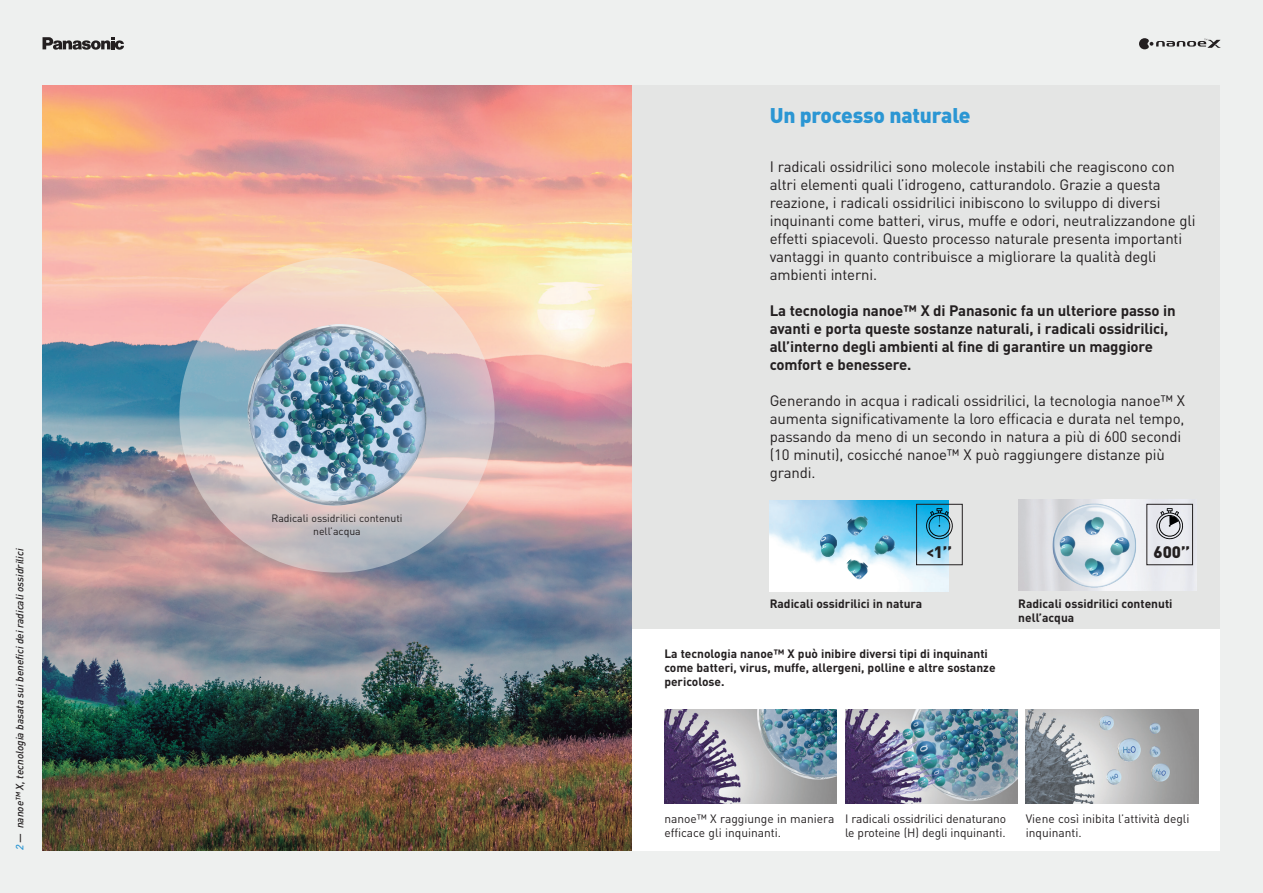
<style>
.page{position:relative;width:1263px;height:893px;background:#eef0ef}
.page>*{position:absolute;margin:0;border:0;box-sizing:border-box;transform-origin:0 0}
.t1{font:900 21px "DIN";letter-spacing:-.01em;color:#2b96d3}
.t2{font:900 16.5px "DIN";color:#231f20}
.t3{font:15px/18px "DIN";letter-spacing:-.01em;color:#231f20}
.t4{font:700 15px/18px "DIN";letter-spacing:-.01em;color:#231f20}
.t5{font:700 12px/14.4px "DIN";color:#231f20}
.t6{font:12px/14.4px "DIN";color:#231f20}
.t7{font:italic 500 10.5px "DIN";color:#231f20}
.t8{font:10.5px/12.6px "DIN";color:#231f20;text-align:center}
.s1{color:#2b96d3}
.s2{font-family:"DIN Cond"}
</style>
<div class="page">
<svg style="left:43px;top:37px;width:81px;height:13px"></svg>
<svg style="left:1139px;top:38px;width:81px;height:11px"></svg>
<div style="left:631px;top:85px;width:589px;height:765px;background:#e4e5e4"></div>
<div style="left:631px;top:629px;width:589px;height:221px;background:#fff"></div>
<img style="left:43px;top:85px;width:588px;height:765px">
<img style="left:664px;top:709px;width:173px;height:95px">
<img style="left:845px;top:709px;width:172px;height:95px">
<img style="left:1026px;top:709px;width:172px;height:95px">
<svg style="left:179px;top:257px;width:316px;height:316px;background:#cec5c5"></svg>
<img style="left:247px;top:324px;width:179px;height:183px">
<img style="left:770px;top:500px;width:178px;height:92px">
<div style="left:916px;top:504px;width:47px;height:61px;border:1px solid #231f20"></div>
<svg style="left:924px;top:508px;width:29px;height:33px"></svg>
<img style="left:1018px;top:499px;width:179px;height:92px">
<img style="left:1049px;top:499px;width:91px;height:92px">
<div style="left:1146px;top:504px;width:47px;height:61px;border:1px solid #231f20"></div>
<svg style="left:1154px;top:508px;width:31px;height:33px"></svg>
<img style="left:820px;top:535px;width:17px;height:21px">
<img style="left:871px;top:533px;width:27px;height:27px">
<img style="left:844px;top:554px;width:27px;height:27px">
<img style="left:843px;top:510px;width:27px;height:27px">
<p class="t7" style="left:13px;top:850px;width:304px;rotate:-90deg"><span class="s1">2</span> — nanoe™ X, tecnologia basata sui benefici dei radicali ossidrilici</p>
<p class="t8" style="left:271px;top:512px;width:133px">Radicali ossidrilici contenuti nell’acqua</p>
<h1 class="t1" style="left:770px;top:101px;width:202px">Un processo naturale</h1>
<p class="t3" style="left:770px;top:157px;width:427px">I radicali ossidrilici sono molecole instabili che reagiscono con altri elementi quali l’idrogeno, catturandolo. Grazie a questa reazione, i radicali ossidrilici inibiscono lo sviluppo di diversi inquinanti come batteri, virus, muffe e odori, neutralizzandone gli effetti spiacevoli. Questo processo naturale presenta importanti vantaggi in quanto contribuisce a migliorare la qualità degli ambienti interni.</p>
<p class="t4" style="left:770px;top:300px;width:408px">La tecnologia nanoe™ X di Panasonic fa un ulteriore passo in avanti e porta queste sostanze naturali, i radicali ossidrilici, all’interno degli ambienti al fine di garantire un maggiore comfort e benessere.</p>
<p class="t3" style="left:770px;top:391px;width:417px">Generando in acqua i radicali ossidrilici, la tecnologia nanoe™ X aumenta significativamente la loro efficacia e durata nel tempo, passando da meno di un secondo in natura a più di 600 secondi (10 minuti), cosicché nanoe™ X può raggiungere distanze più grandi.</p>
<p class="t2" style="left:927px;top:541px;width:27px"><span class="s2">&lt;</span>1’’</p>
<p class="t2" style="left:1153px;top:541px;width:38px">600’’</p>
<p class="t5" style="left:770px;top:595px;width:154px">Radicali ossidrilici in natura</p>
<p class="t5" style="left:664px;top:645px;width:333px">La tecnologia nanoe™ X può inibire diversi tipi di inquinanti come batteri, virus, muffe, allergeni, polline e altre sostanze pericolose.</p>
<p class="t5" style="left:1018px;top:595px;width:156px">Radicali ossidrilici contenuti nell’acqua</p>
<p class="t6" style="left:664px;top:811px;width:172px">nanoe™ X raggiunge in maniera efficace gli inquinanti.</p>
<p class="t6" style="left:845px;top:811px;width:163px">I radicali ossidrilici denaturano le proteine (H) degli inquinanti.</p>
<p class="t6" style="left:1026px;top:811px;width:165px">Viene così inibita l’attività degli inquinanti.</p>
</div>
